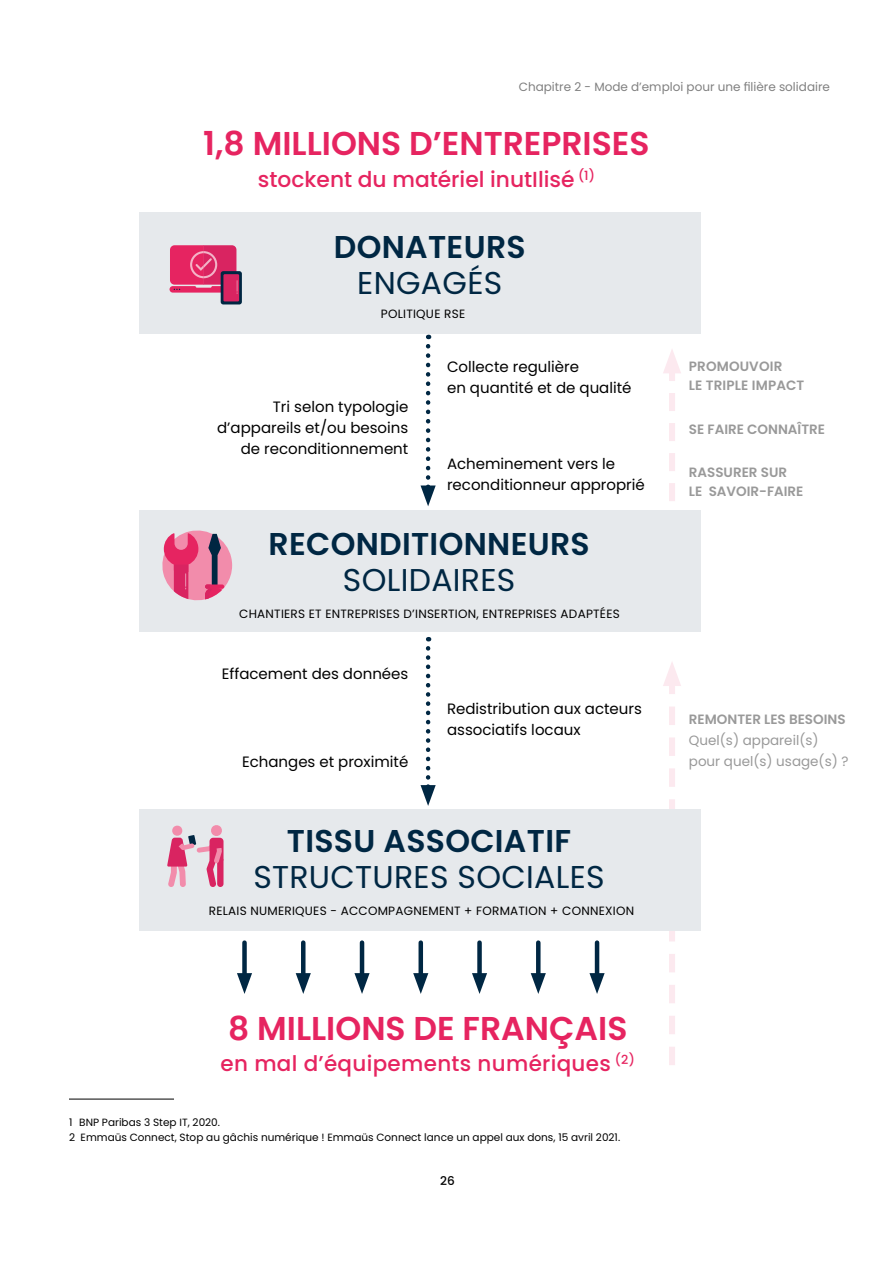
<style>
.page{position:relative;width:893px;height:1263px;background:#fff}
.page>*{position:absolute;margin:0;border:0;box-sizing:border-box;transform-origin:0 0}
.t1{font:600 33px "Poppins";color:#e62460}
.t2{font:600 31.5px "Poppins";letter-spacing:.01em;color:#002743}
.t3{font:31.5px "Poppins";letter-spacing:.01em;color:#002743}
.t4{font:500 21.75px "Poppins";color:#e62460}
.t5{font:500 21.45px "Poppins";letter-spacing:.015em;color:#e62460}
.t6{font:15px/21px "Poppins";color:#000}
.t7{font:600 13.5px/19.5px "Poppins";color:#999}
.t8{font:13.5px/21px "Poppins";color:#999}
.t9{font:12px "Poppins";letter-spacing:.02em;color:#000}
.t10{font:12px "Poppins";color:#808080}
.t11{font:500 12px "Poppins";color:#000}
.t12{font:10.5px/15px "Poppins";color:#000}
</style>
<div class="page">
<svg style="left:663px;top:662px;width:18px;height:403px"></svg>
<svg style="left:663px;top:349px;width:18px;height:162px"></svg>
<div style="left:140px;top:212px;width:560px;height:122px;background:#e6e9ec"></div>
<div style="left:140px;top:511px;width:560px;height:121px;background:#e6e9ec"></div>
<div style="left:140px;top:809px;width:560px;height:121px;background:#e6e9ec"></div>
<svg style="left:420px;top:346px;width:16px;height:160px"></svg>
<div style="left:242px;top:943px;width:5px;height:38px;background:#002743"></div>
<svg style="left:237px;top:973px;width:15px;height:21px"></svg>
<hr style="left:301px;top:943px;width:4px;height:38px;background:#002743">
<svg style="left:296px;top:973px;width:15px;height:21px"></svg>
<hr style="left:360px;top:943px;width:4px;height:38px;background:#002743">
<svg style="left:354px;top:973px;width:16px;height:21px"></svg>
<div style="left:418px;top:943px;width:5px;height:38px;background:#002743"></div>
<svg style="left:413px;top:973px;width:15px;height:21px"></svg>
<div style="left:477px;top:943px;width:5px;height:38px;background:#002743"></div>
<svg style="left:472px;top:973px;width:15px;height:21px"></svg>
<div style="left:536px;top:943px;width:5px;height:38px;background:#002743"></div>
<svg style="left:531px;top:973px;width:15px;height:21px"></svg>
<hr style="left:595px;top:943px;width:4px;height:38px;background:#002743">
<svg style="left:589px;top:973px;width:16px;height:21px"></svg>
<svg style="left:420px;top:648px;width:16px;height:158px"></svg>
<hr style="left:69px;top:1099px;width:105px;height:1px;background:#000">
<svg style="left:221px;top:271px;width:21px;height:33px"></svg>
<div style="left:223px;top:274px;width:16px;height:27px;background:#d92461"></div>
<svg style="left:169px;top:245px;width:69px;height:49px;background:#da3e72"></svg>
<svg style="left:162px;top:530px;width:70px;height:71px"></svg>
<svg style="left:167px;top:825px;width:56px;height:62px"></svg>
<p class="t10" style="left:519px;top:79px;width:313px">Chapitre 2 - Mode d’emploi pour une filière solidaire</p>
<h1 class="t1" style="left:203px;top:125px;width:448px">1,8 MILLIONS D’ENTREPRISES</h1>
<h3 class="t4" style="left:258px;top:167px;width:338px">stockent du matériel inutIlisé <sup>(1)</sup></h3>
<h2 class="t2" style="left:334px;top:228px;width:193px">DONATEURS</h2>
<h2 class="t3" style="left:357px;top:264px;width:147px">ENGAGÉS</h2>
<p class="t9" style="left:381px;top:306px;width:86px">POLITIQUE RSE</p>
<p class="t6" style="left:217px;top:396px;width:193px;text-align:right">Tri selon typologie d’appareils et/ou besoins de reconditionnement</p>
<p class="t6" style="left:447px;top:356px;width:186px">Collecte regulière<br>en quantité et de qualité</p>
<p class="t6" style="left:447px;top:453px;width:199px">Acheminement vers le reconditionneur approprié</p>
<h2 class="t2" style="left:269px;top:526px;width:323px">RECONDITIONNEURS</h2>
<h2 class="t3" style="left:343px;top:562px;width:174px">SOLIDAIRES</h2>
<p class="t9" style="left:239px;top:607px;width:382px">CHANTIERS ET ENTREPRISES D’INSERTION, ENTREPRISES ADAPTÉES</p>
<p class="t6" style="left:222px;top:663px;width:188px">Effacement des données</p>
<p class="t6" style="left:242px;top:751px;width:168px">Echanges et proximité</p>
<p class="t6" style="left:447px;top:698px;width:196px">Redistribution aux acteurs associatifs locaux</p>
<h2 class="t2" style="left:287px;top:823px;width:286px">TISSU ASSOCIATIF</h2>
<h2 class="t3" style="left:253px;top:859px;width:353px">STRUCTURES SOCIALES</h2>
<p class="t9" style="left:209px;top:903px;width:427px">RELAIS NUMERIQUES - ACCOMPAGNEMENT + FORMATION + CONNEXION</p>
<h1 class="t1" style="left:228px;top:1009px;width:401px">8 MILLIONS DE FRANÇAIS</h1>
<h3 class="t5" style="left:221px;top:1051px;width:416px">en mal d’équipements numériques <sup>(2)</sup></h3>
<p class="t12" style="left:69px;top:1115px;width:553px">1 BNP Paribas 3 Step IT, 2020.<br>2 Emmaüs Connect, Stop au gâchis numérique ! Emmaüs Connect lance un appel aux dons, 15 avril 2021.</p>
<p class="t11" style="left:440px;top:1174px;width:16px">26</p>
<p class="t7" style="left:689px;top:356px;width:117px">PROMOUVOIR<br>LE TRIPLE IMPACT</p>
<p class="t7" style="left:689px;top:419px;width:138px">SE FAIRE CONNAÎTRE</p>
<p class="t7" style="left:689px;top:462px;width:116px">RASSURER SUR<br>LE SAVOIR-FAIRE</p>
<p class="t7" style="left:689px;top:710px;width:158px">REMONTER LES BESOINS</p>
<p class="t8" style="left:689px;top:730px;width:161px">Quel(s) appareil(s) pour quel(s) usage(s) ?</p>
</div>
